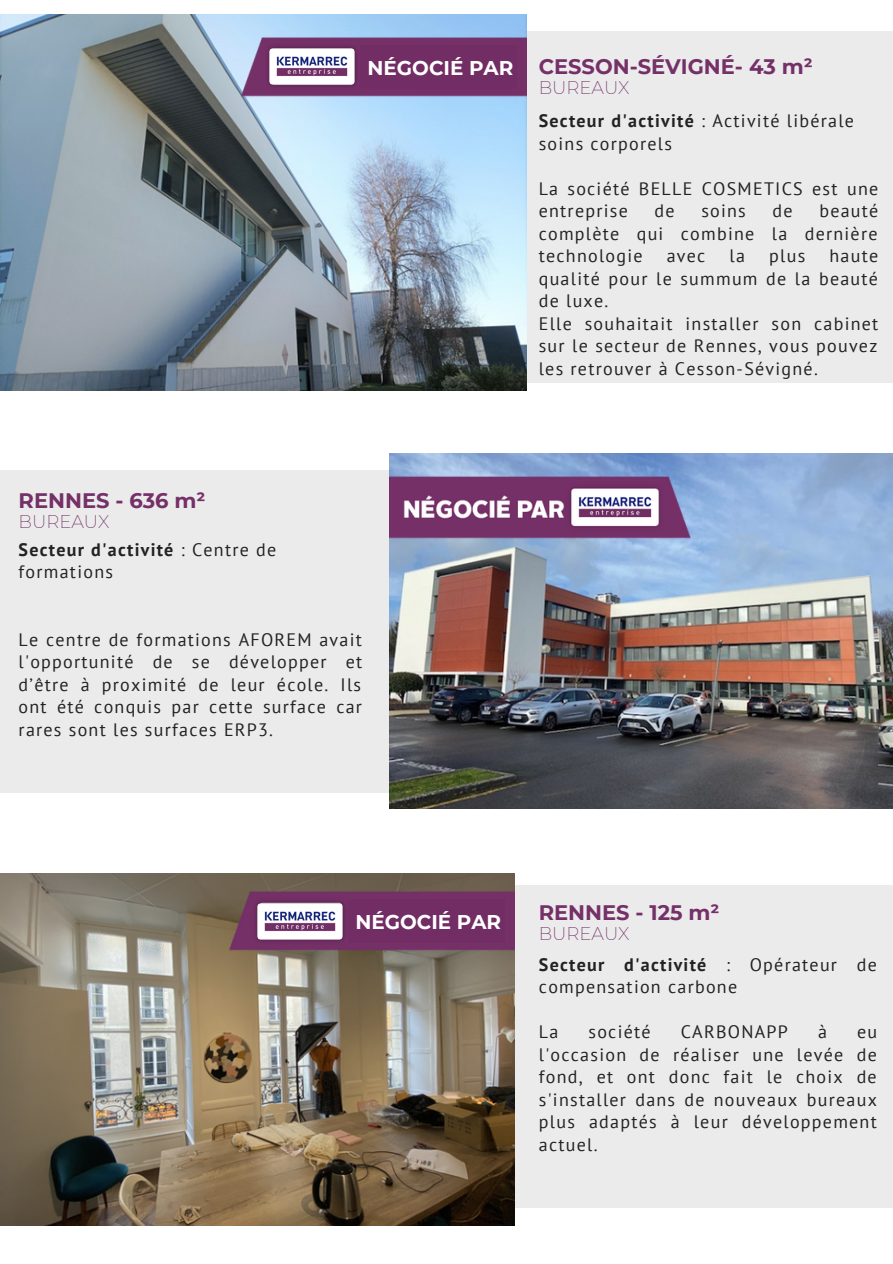
<style>
.page{position:relative;width:893px;height:1264px;background:#fff}
.page>*{position:absolute;margin:0;border:0;box-sizing:border-box;transform-origin:0 0}
.t1{font:700 21px "Montserrat";color:#753068}
.t2{font:700 19.8px "Montserrat";color:#fff}
.t3{font:18px/22.5px "PT Sans";letter-spacing:.07em;color:#222;text-align:justify}
.t4{font:200 18px "Montserrat";color:#753068}
.s1{font-weight:700}
</style>
<div class="page">
<div style="left:498px;top:31px;width:394px;height:351px;background:#ebebeb"></div>
<img style="left:0;top:14px;width:526px;height:377px">
<img style="left:389px;top:453px;width:503px;height:355px">
<div style="left:0;top:470px;width:389px;height:322px;background:#ebebeb"></div>
<div style="left:486px;top:885px;width:406px;height:322px;background:#ebebeb"></div>
<img style="left:0;top:873px;width:514px;height:352px">
<img style="left:389px;top:475px;width:305px;height:64px">
<img style="left:237px;top:36px;width:289px;height:61px">
<div style="left:360px;top:45px;width:156px;height:43px;background:#722d65"></div>
<img style="left:264px;top:43px;width:96px;height:48px">
<img style="left:225px;top:890px;width:289px;height:61px">
<div style="left:348px;top:899px;width:156px;height:43px;background:#722d65"></div>
<img style="left:251px;top:897px;width:97px;height:48px">
<p class="t2" style="left:367px;top:55px;width:147px">NÉGOCIÉ PAR</p>
<p class="t1" style="left:538px;top:53px;width:275px">CESSON-SÉVIGNÉ- 43 m²</p>
<p class="t4" style="left:538px;top:76px;width:92px">BUREAUX</p>
<p class="t3" style="left:538px;top:109px;width:317px"><span class="s1">Secteur d'activité</span> : Activité libérale soins corporels</p>
<p class="t3" style="left:538px;top:177px;width:341px">La société BELLE COSMETICS est une entreprise</p>
<p class="t3" style="left:538px;top:199px;width:341px;text-indent:280px">beauté complète qui combine la dernière technologie</p>
<p class="t3" style="left:654px;top:199px;width:22px">de</p>
<p class="t3" style="left:701px;top:199px;width:46px">soins</p>
<p class="t3" style="left:772px;top:199px;width:22px">de</p>
<p class="t3" style="left:538px;top:244px;width:341px;text-indent:291px">haute qualité pour le summum de la beauté de luxe.</p>
<p class="t3" style="left:538px;top:312px;width:341px">Elle souhaitait installer son cabinet sur le secteur de Rennes, vous pouvez les retrouver à Cesson-Sévigné.</p>
<p class="t3" style="left:666px;top:244px;width:40px">avec</p>
<p class="t3" style="left:729px;top:244px;width:17px">la</p>
<p class="t3" style="left:769px;top:244px;width:38px">plus</p>
<p class="t1" style="left:19px;top:488px;width:188px">RENNES - 636 m²</p>
<p class="t4" style="left:19px;top:511px;width:92px">BUREAUX</p>
<p class="t3" style="left:19px;top:537px;width:259px"><span class="s1">Secteur d'activité</span> : Centre de formations</p>
<p class="t3" style="left:19px;top:627px;width:345px">Le centre de formations AFOREM avait l'opportunité de se développer et d’être à proximité de leur école. Ils ont été conquis par cette surface car rares sont les surfaces ERP3.</p>
<p class="t2" style="left:355px;top:909px;width:147px">NÉGOCIÉ PAR</p>
<p class="t1" style="left:538px;top:899px;width:182px">RENNES - 125 m²</p>
<p class="t4" style="left:538px;top:922px;width:92px">BUREAUX</p>
<p class="t3" style="left:539px;top:953px;width:339px"><span class="s1">Secteur d'activité</span> : Opérateur de compensation carbone</p>
<p class="t3" style="left:539px;top:1020px;width:21px">La</p>
<p class="t3" style="left:588px;top:1020px;width:64px">société</p>
<p class="t3" style="left:680px;top:1020px;width:109px">CARBONAPP</p>
<p class="t3" style="left:818px;top:1020px;width:10px">à</p>
<p class="t3" style="left:539px;top:1020px;width:339px;text-indent:318px">eu l'occasion de réaliser une levée de fond, et ont donc fait le choix de s'installer dans de nouveaux bureaux plus adaptés à leur développement actuel.</p>
</div>
